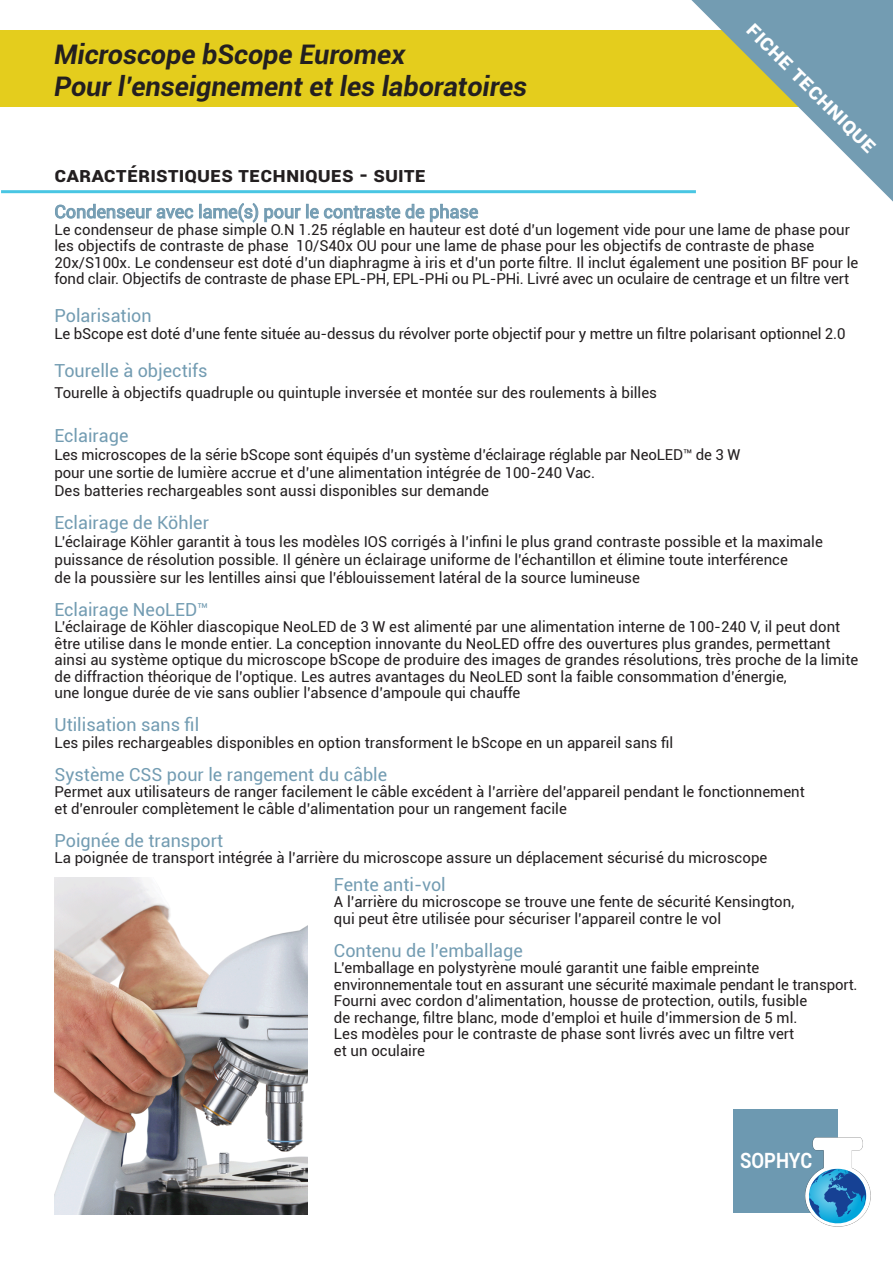
<style>
.page{position:relative;width:893px;height:1263px;background:#fff}
.page>*{position:absolute;margin:0;border:0;box-sizing:border-box;transform-origin:0 0}
.t1{font:italic 700 27px "Roboto";color:#231f20}
.t2{font:700 22.5px "Roboto";color:#fff}
.t3{font:700 21px "Roboto";color:#231f20}
.t4{font:700 21px "Roboto";color:#fff;scale:.88 1}
.t5{font:18px "Roboto";color:#739cb2}
.t6{font:15px/16.5px "Roboto";color:#231f20}
</style>
<div class="page">
<div style="left:0;top:31px;width:893px;height:76px;background:#e4cd1d"></div>
<div style="left:733px;top:1109px;width:105px;height:103px;background:#6d99b1"></div>
<img style="left:790px;top:1137px;width:81px;height:90px">
<svg style="left:806px;top:1169px;width:60px;height:57px"></svg>
<svg style="left:691px;top:0;width:202px;height:202px"></svg>
<hr style="left:1px;top:190px;width:695px;height:3px;background:#49c6e3">
<svg style="left:55px;top:203px;width:423px;height:20px"></svg>
<img style="left:54px;top:877px;width:254px;height:338px">
<p class="t1" style="left:54px;top:35px;width:353px">Microscope bScope Euromex</p>
<p class="t1" style="left:54px;top:68px;width:475px">Pour l’enseignement et les laboratoires</p>
<p class="t3" style="left:54px;top:159px;width:331px">CARACTÉRISTIQUES TECHNIQUES - SUITE</p>
<p class="t2" style="left:762px;top:14px;width:176px;rotate:45deg">FICHE T ECHNIQUE</p>
<p class="t5" style="left:54px;top:199px;width:425px">Condenseur avec lame(s) pour le contraste de phase</p>
<p class="t6" style="left:54px;top:220px;width:797px">Le condenseur de phase simple O.N 1.25 réglable en hauteur est doté d’un logement vide pour une lame de phase pour les objectifs de contraste de phase 10/S40x OU pour une lame de phase pour les objectifs de contraste de phase</p>
<p class="t6" style="left:54px;top:253px;width:805px">20x/S100x. Le condenseur est doté d’un diaphragme à iris et d’un porte filtre. Il inclut également une position BF pour le fond clair. Objectifs de contraste de phase EPL-PH, EPL-PHi ou PL-PHi. Livré avec un oculaire de centrage et un filtre vert</p>
<p class="t5" style="left:54px;top:303px;width:99px">Polarisation</p>
<p class="t6" style="left:54px;top:324px;width:792px">Le bScope est doté d’une fente située au-dessus du révolver porte objectif pour y mettre un filtre polarisant optionnel 2.0</p>
<p class="t5" style="left:54px;top:358px;width:155px">Tourelle à objectifs</p>
<p class="t6" style="left:54px;top:384px;width:604px">Tourelle à objectifs quadruple ou quintuple inversée et montée sur des roulements à billes</p>
<p class="t5" style="left:54px;top:423px;width:75px">Eclairage</p>
<p class="t6" style="left:54px;top:445px;width:687px">Les microscopes de la série bScope sont équipés d’un système d’éclairage réglable par NeoLED™ de 3 W</p>
<p class="t6" style="left:54px;top:463px;width:542px">pour une sortie de lumière accrue et d’une alimentation intégrée de 100-240 Vac.</p>
<p class="t6" style="left:54px;top:481px;width:436px">Des batteries rechargeables sont aussi disponibles sur demande</p>
<p class="t5" style="left:54px;top:510px;width:156px">Eclairage de Köhler</p>
<p class="t6" style="left:54px;top:532px;width:770px;line-height:18px">L’éclairage Köhler garantit à tous les modèles IOS corrigés à l’infini le plus grand contraste possible et la maximale puissance de résolution possible. Il génère un éclairage uniforme de l’échantillon et élimine toute interférence</p>
<p class="t6" style="left:54px;top:568px;width:587px">de la poussière sur les lentilles ainsi que l’éblouissement latéral de la source lumineuse</p>
<p class="t5" style="left:54px;top:597px;width:156px">Eclairage NeoLED™</p>
<p class="t6" style="left:54px;top:618px;width:805px">L’éclairage de Köhler diascopique NeoLED de 3 W est alimenté par une alimentation interne de 100-240 V, il peut dont être utilise dans le monde entier. La conception innovante du NeoLED offre des ouvertures plus grandes, permettant ainsi au système optique du microscope bScope de produire des images de grandes résolutions, très proche de la limite de diffraction théorique de l’optique. Les autres avantages du NeoLED sont la faible consommation d’énergie,</p>
<p class="t6" style="left:54px;top:684px;width:467px">une longue durée de vie sans oublier l’absence d’ampoule qui chauffe</p>
<p class="t5" style="left:54px;top:712px;width:146px">Utilisation sans fil</p>
<p class="t6" style="left:54px;top:733px;width:620px">Les piles rechargeables disponibles en option transforment le bScope en un appareil sans fil</p>
<p class="t5" style="left:54px;top:762px;width:334px">Système CSS pour le rangement du câble</p>
<p class="t6" style="left:54px;top:783px;width:752px">Permet aux utilisateurs de ranger facilement le câble excédent à l’arrière del’appareil pendant le fonctionnement</p>
<p class="t6" style="left:54px;top:799px;width:514px">et d’enrouler complètement le câble d’alimentation pour un rangement facile</p>
<p class="t5" style="left:54px;top:828px;width:170px">Poignée de transport</p>
<p class="t6" style="left:54px;top:849px;width:714px">La poignée de transport intégrée à l’arrière du microscope assure un déplacement sécurisé du microscope</p>
<p class="t5" style="left:334px;top:872px;width:113px">Fente anti-vol</p>
<p class="t6" style="left:334px;top:893px;width:462px">A l’arrière du microscope se trouve une fente de sécurité Kensington,</p>
<p class="t6" style="left:334px;top:910px;width:389px">qui peut être utilisée pour sécuriser l’appareil contre le vol</p>
<p class="t5" style="left:334px;top:938px;width:190px">Contenu de l’emballage</p>
<p class="t6" style="left:334px;top:959px;width:427px">L’emballage en polystyrène moulé garantit une faible empreinte</p>
<p class="t6" style="left:334px;top:976px;width:525px">environnementale tout en assurant une sécurité maximale pendant le transport.<br>Fourni avec cordon d’alimentation, housse de protection, outils, fusible</p>
<p class="t6" style="left:334px;top:1009px;width:465px">de rechange, filtre blanc, mode d’emploi et huile d’immersion de 5 ml.</p>
<p class="t6" style="left:334px;top:1025px;width:462px">Les modèles pour le contraste de phase sont livrés avec un filtre vert</p>
<p class="t6" style="left:334px;top:1042px;width:93px">et un oculaire</p>
<p class="t4" style="left:740px;top:1146px;width:83px">SOPHYC</p>
</div>
